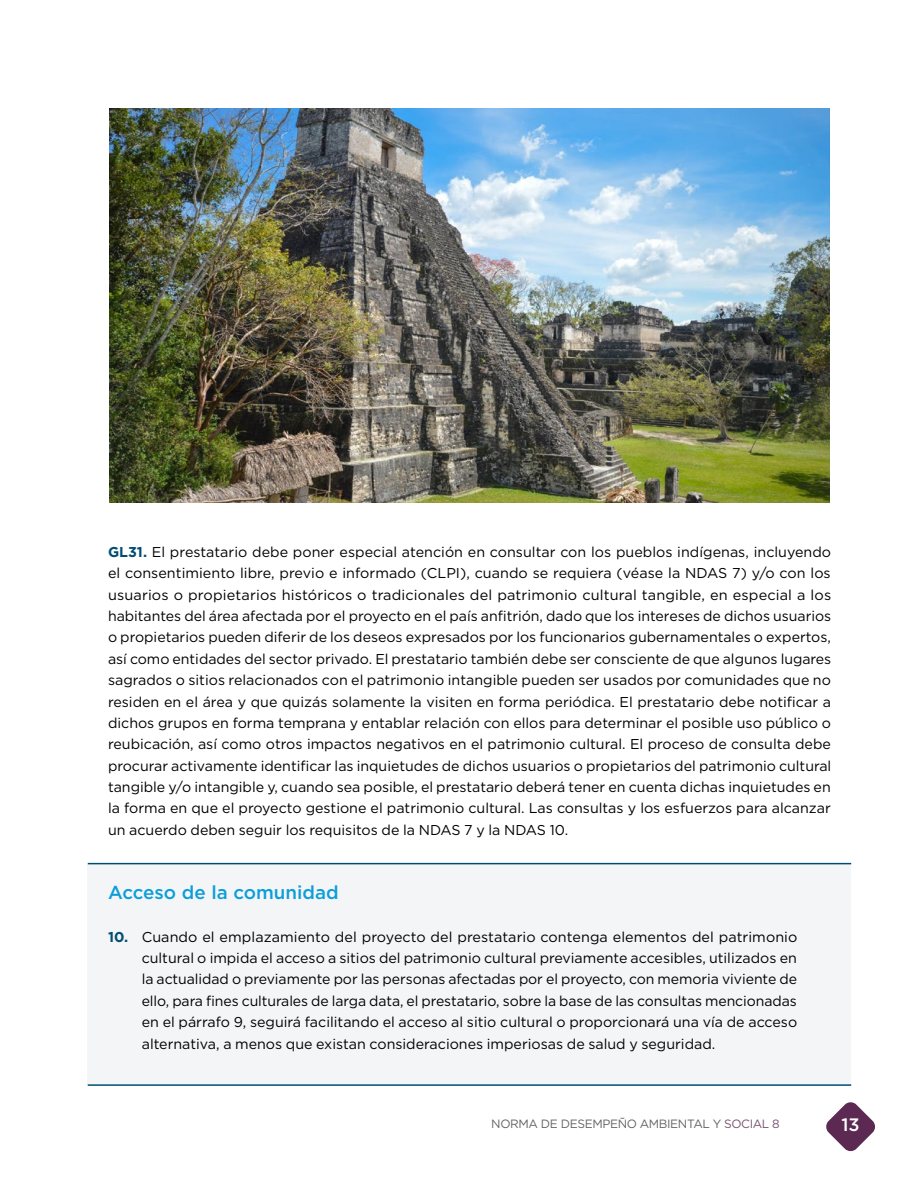
<style>
.page{position:relative;width:918px;height:1188px;background:#fff}
.page>*{position:absolute;margin:0;border:0;box-sizing:border-box;transform-origin:0 0}
.Box_H4_Top_Rule{font:500 18.75px "Gotham";color:#0c9eda}
.t1{font:500 18px "Gotham";color:#fff}
.GL___Body_Text{font:14.25px/21.3px "Gotham";color:#000;text-align:justify}
.t2{font:12px "Gotham";letter-spacing:-.03em;color:#636466}
.s1{font-weight:700;color:#004d72}
.s2{color:#78526f}
</style>
<div class="page">
<svg style="left:826px;top:1102px;width:49px;height:50px"></svg>
<div style="left:88px;top:864px;width:763px;height:46px;background:#f3f5f7"></div>
<hr style="left:88px;top:863px;width:763px;height:1px;background:#004d72">
<div style="left:88px;top:910px;width:763px;height:174px;background:#f3f5f7"></div>
<hr style="left:88px;top:1084px;width:763px;height:2px;background:#004d72">
<img style="left:109px;top:108px;width:720px;height:394px">
<p class="GL___Body_Text" style="left:108px;top:541px;width:725px"><span class="s1">GL31.</span> El prestatario debe poner especial atención en consultar con los pueblos indígenas, incluyendo el consentimiento libre, previo e informado (CLPI), cuando se requiera (véase la NDAS 7) y/o con los usuarios o propietarios históricos o tradicionales del patrimonio cultural tangible, en especial a los habitantes del área afectada por el proyecto en el país anfitrión, dado que los intereses de dichos usuarios o propietarios pueden diferir de los deseos expresados por los funcionarios gubernamentales o expertos, así como entidades del sector privado. El prestatario también debe ser consciente de que algunos lugares sagrados o sitios relacionados con el patrimonio intangible pueden ser usados por comunidades que no residen en el área y que quizás solamente la visiten en forma periódica. El prestatario debe notificar a dichos grupos en forma temprana y entablar relación con ellos para determinar el posible uso público o reubicación, así como otros impactos negativos en el patrimonio cultural. El proceso de consulta debe procurar activamente identificar las inquietudes de dichos usuarios o propietarios del patrimonio cultural tangible y/o intangible y, cuando sea posible, el prestatario deberá tener en cuenta dichas inquietudes en la forma en que el proyecto gestione el patrimonio cultural. Las consultas y los esfuerzos para alcanzar un acuerdo deben seguir los requisitos de la NDAS 7 y la NDAS 10.</p>
<p class="Box_H4_Top_Rule" style="left:108px;top:880px;width:232px">Acceso de la comunidad</p>
<p class="GL___Body_Text" style="left:142px;top:926px;width:657px;text-indent:-34px"><span class="s1">10.</span> Cuando el emplazamiento del proyecto del prestatario contenga elementos del patrimonio cultural o impida el acceso a sitios del patrimonio cultural previamente accesibles, utilizados en la actualidad o previamente por las personas afectadas por el proyecto, con memoria viviente de ello, para fines culturales de larga data, el prestatario, sobre la base de las consultas mencionadas en el párrafo 9, seguirá facilitando el acceso al sitio cultural o proporcionará una vía de acceso alternativa, a menos que existan consideraciones imperiosas de salud y seguridad.</p>
<p class="t2" style="left:491px;top:1116px;width:290px">NORMA DE DESEMPEÑO AMBIENTAL Y <span class="s2">SOCIAL 8</span></p>
<p class="t1" style="left:842px;top:1113px;width:20px">13</p>
</div>
